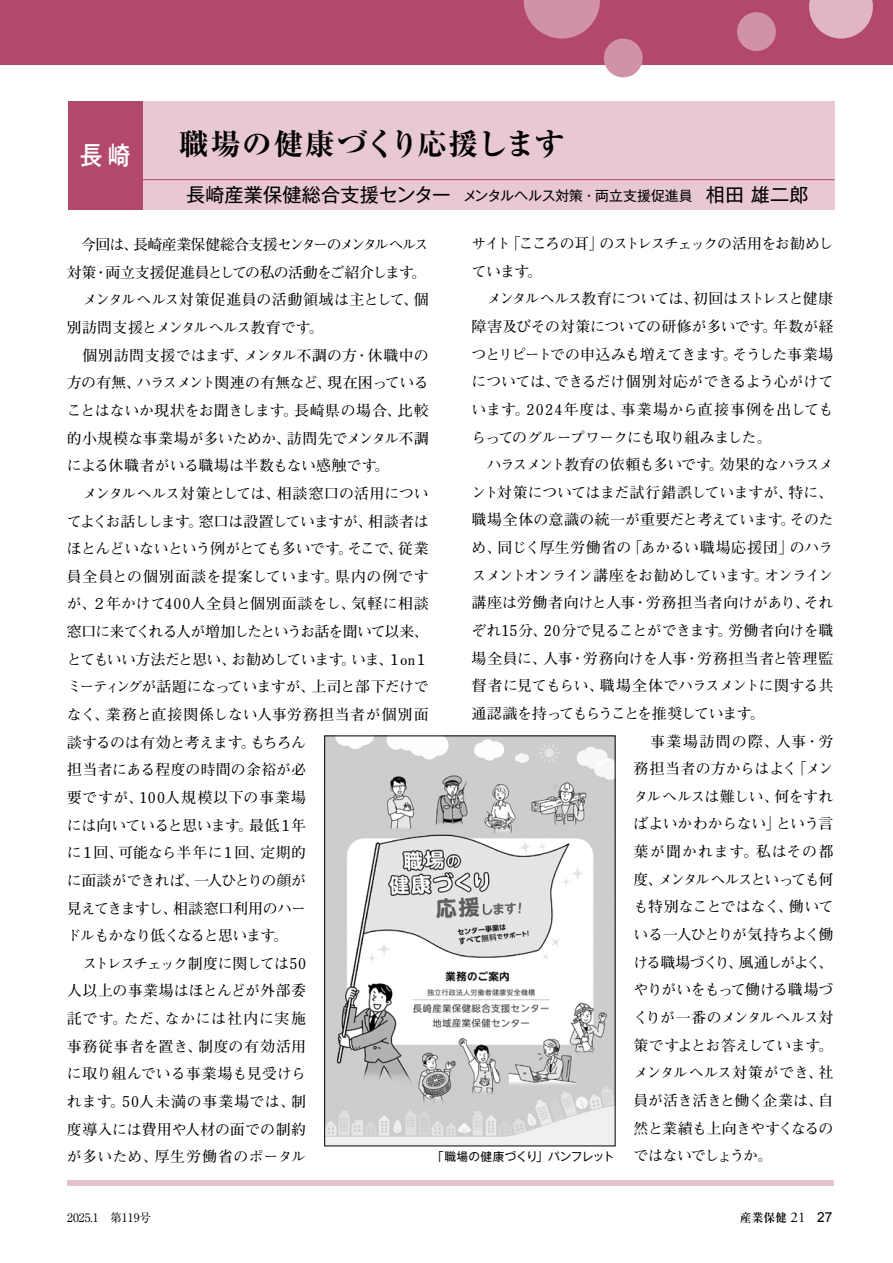
<style>
.page{position:relative;width:893px;height:1263px;background:#fff}
.page>*{position:absolute;margin:0;border:0;box-sizing:border-box;transform-origin:0 0}
.t1{font:700 expanded 29.7px "Ryumin Pro";letter-spacing:.02em;color:#000}
.t2{font:500 25.5px "Gothic MB101 Pro";color:#fff;scale:.89 1}
.t3{font:19.2px "Gothic MB101 Pro";letter-spacing:.01em;color:#000}
.t4{font:700 14.85px/27.6px "Futo Min A101 Pr 6";letter-spacing:-.015em;color:#000}
.t5{font:700 14.85px "Futo Min A101 Pr 6";letter-spacing:-.045em;color:#000}
.t6{font:700 14.85px "Futo Min A101 Pr 6";letter-spacing:-.06em;color:#000}
.t7{font:700 14.85px "Futo Min A101 Pr 6";letter-spacing:-.09em;color:#000}
.t8{font:700 14.85px "Futo Min A101 Pr 6";letter-spacing:-.04em;color:#000}
.t9{font:700 14.85px "Futo Min A101 Pr 6";letter-spacing:-.065em;color:#000}
.t10{font:700 14.85px "Futo Min A101 Pr 6";letter-spacing:.035em;color:#000}
.t11{font:700 14.85px "Futo Min A101 Pr 6";letter-spacing:-.07em;color:#000}
.t12{font:700 14.85px "Futo Min A101 Pr 6";letter-spacing:.01em;color:#000}
.t13{font:700 14.85px "Futo Min A101 Pr 6";letter-spacing:.02em;color:#000}
.t14{font:700 14.85px "Futo Min A101 Pr 6";letter-spacing:-.035em;color:#000}
.t15{font:700 14.85px "Futo Min A101 Pr 6";letter-spacing:-.1em;color:#000}
.t16{font:700 14.85px "Futo Min A101 Pr 6";letter-spacing:-.105em;color:#000}
.t17{font:700 14.85px "Futo Min A101 Pr 6";letter-spacing:.005em;color:#000}
.t18{font:700 14.85px "Futo Min A101 Pr 6";letter-spacing:-.055em;color:#000}
.t19{font:700 14.85px "Futo Min A101 Pr 6";letter-spacing:-.05em;color:#000}
.t20{font:700 14.85px "Futo Min A101 Pr 6";letter-spacing:.1em;color:#000}
.t21{font:700 14.85px "Futo Min A101 Pr 6";letter-spacing:.075em;color:#000}
.t22{font:700 14.85px "Futo Min A101 Pr 6";letter-spacing:-.08em;color:#000}
.t23{font:11.7px "Gothic MB101 Pro";letter-spacing:-.02em;color:#000}
.t24{font:11.7px "Ryumin Pr 6 N";color:#000}
.t25{font:700 11.7px "Ryumin Pro";color:#000}
.s1{font-size:13.8px}
.s2{font-family:"Adobe Garamond Pro";font-weight:400;font-size:14.85px}
.s3{font-family:"Arial";font-weight:400;font-size:13.8px}
</style>
<div class="page">
<div style="left:0;top:0;width:893px;height:64px;background:#b2486b"></div>
<div style="left:67px;top:1180px;width:767px;height:6px;background:#e5c1cd"></div>
<svg style="left:809px;top:0;width:64px;height:39px"></svg>
<svg style="left:524px;top:0;width:76px;height:39px"></svg>
<div style="left:737px;top:12px;width:39px;height:39px;background:#d191a6;border-radius:50%"></div>
<div style="left:604px;top:39px;width:39px;height:38px;background:#d191a6;border-radius:50%"></div>
<div style="left:68px;top:101px;width:766px;height:109px;background:#e8c8d3"></div>
<div style="left:68px;top:101px;width:75px;height:109px;background:#b2486b"></div>
<hr style="left:134px;top:179px;width:700px;height:1px;background:#b2486b">
<img style="left:326px;top:738px;width:287px;height:406px">
<h2 class="t2" style="left:80px;top:135px;width:58px">長 崎</h2>
<h1 class="t1" style="left:179px;top:120px;width:387px">職場の健康づくり応援します</h1>
<p class="t3" style="left:186px;top:178px;width:624px">長崎産業保健総合支援センター <span class="s1">メンタルヘルス対策・両立支援促進員</span> 相田 雄二郎</p>
<p class="t4" style="left:67px;top:230px;width:363px">　今回は、長崎産業保健総合支援センターのメンタルヘルス対策・両立支援促進員としての私の活動をご紹介します。　メンタルヘルス対策促進員の活動領域は主として、個別訪問支援とメンタルヘルス教育です。<br>　個別訪問支援ではまず、メンタル不調の方・休職中の方の有無、ハラスメント関連の有無など、現在困っていることはないか現状をお聞きします。長崎県の場合、比較的小規模な事業場が多いためか、訪問先でメンタル不調による休職者がいる職場は半数もない感触です。<br>　メンタルヘルス対策としては、相談窓口の活用についてよくお話しします。窓口は設置していますが、相談者はほとんどいないという例がとても多いです。そこで、従業員全員との個別面談を提案しています。県内の例ですが、２年かけて400人全員と個別面談をし、気軽に相談窓口に来てくれる人が増加したというお話を聞いて以来、とてもいい方法だと思い、お勧めしています。いま、１on１ミーティングが話題になっていますが、上司と部下だけでなく、業務と直接関係しない人事労務担当者が個別面談するのは有効と考えます。もちろん<br>担当者にある程度の時間の余裕が必<br>要ですが、100人規模以下の事業場<br>には向いていると思います。最低１年<br>に１回、可能なら半年に１回、定期的<br>に面談ができれば、一人ひとりの顔が<br>見えてきますし、相談窓口利用のハー<br>ドルもかなり低くなると思います。<br>　ストレスチェック制度に関しては50<br>人以上の事業場はほとんどが外部委<br>託です。ただ、なかには社内に実施<br>事務従事者を置き、制度の有効活用<br>に取り組んでいる事業場も見受けら<br>れます。50人未満の事業場では、制<br>度導入には費用や人材の面での制約<br>が多いため、厚生労働省のポータル</p>
<p class="t7" style="left:472px;top:232px;width:363px">サイト「こころの耳」のストレスチェックの活用をお勧めし</p>
<p class="t4" style="left:472px;top:257px;width:72px">ています。</p>
<p class="t8" style="left:472px;top:287px;width:363px">　メンタルヘルス教育については、初回はストレスと健康</p>
<p class="t4" style="left:472px;top:312px;width:363px">障害及びその対策についての研修が多いです。年数が経</p>
<p class="t9" style="left:472px;top:342px;width:363px">つとリピートでの申込みも増えてきます。そうした事業場</p>
<p class="t4" style="left:472px;top:367px;width:363px">については、できるだけ個別対応ができるよう心がけて</p>
<p class="t10" style="left:472px;top:398px;width:363px">います。2024年度は、事業場から直接事例を出しても</p>
<p class="t5" style="left:472px;top:425px;width:301px">らってのグループワークにも取り組みました。</p>
<p class="t11" style="left:472px;top:453px;width:363px">　ハラスメント教育の依頼も多いです。効果的なハラスメ</p>
<p class="t4" style="left:472px;top:478px;width:363px">ント対策についてはまだ試行錯誤していますが、特に、</p>
<p class="t4" style="left:472px;top:505px;width:363px">職場全体の意識の統一が重要だと考えています。そのた</p>
<p class="t12" style="left:472px;top:536px;width:363px">め、同じく厚生労働省の「あかるい職場応援団」のハラ</p>
<p class="t6" style="left:472px;top:563px;width:363px">スメントオンライン講座をお勧めしています。オンライン</p>
<p class="t4" style="left:472px;top:588px;width:363px">講座は労働者向けと人事・労務担当者向けがあり、それ</p>
<p class="t4" style="left:472px;top:616px;width:363px">ぞれ15分、20分で見ることができます。労働者向けを職</p>
<p class="t13" style="left:472px;top:646px;width:363px">場全員に、人事・労務向けを人事・労務担当者と管理監</p>
<p class="t14" style="left:472px;top:674px;width:363px">督者に見てもらい、職場全体でハラスメントに関する共</p>
<p class="t6" style="left:472px;top:702px;width:295px">通認識を持ってもらうことを推奨しています。</p>
<p class="t20" style="left:634px;top:729px;width:201px">　事業場訪問の際、人事・労</p>
<p class="t17" style="left:634px;top:757px;width:201px">務担当者の方からはよく「メン</p>
<p class="t4" style="left:634px;top:782px;width:201px">タルヘルスは難しい、何をすれ</p>
<p class="t4" style="left:634px;top:809px;width:201px">ばよいかわからない」という言</p>
<p class="t21" style="left:634px;top:840px;width:201px">葉が聞かれます。私はその都</p>
<p class="t15" style="left:634px;top:867px;width:201px">度、メンタルヘルスといっても何</p>
<p class="t4" style="left:634px;top:892px;width:201px">も特別なことではなく、働いて</p>
<p class="t18" style="left:634px;top:923px;width:201px">いる一人ひとりが気持ちよく働</p>
<p class="t16" style="left:634px;top:950px;width:201px">ける職場づくり、風通しがよく、</p>
<p class="t4" style="left:634px;top:975px;width:201px">やりがいをもって働ける職場づ</p>
<p class="t19" style="left:634px;top:1006px;width:201px">くりが一番のメンタルヘルス対</p>
<p class="t5" style="left:634px;top:1033px;width:201px">策ですよとお答えしています。</p>
<p class="t4" style="left:634px;top:1058px;width:201px">メンタルヘルス対策ができ、社</p>
<p class="t4" style="left:634px;top:1086px;width:201px">員が活き活きと働く企業は、自</p>
<p class="t5" style="left:634px;top:1116px;width:201px">然と業績も上向きやすくなるの</p>
<p class="t23" style="left:432px;top:1146px;width:184px">「職場の健康づくり」パンフレット</p>
<p class="t22" style="left:634px;top:1144px;width:140px">ではないでしょうか。</p>
<p class="t24" style="left:67px;top:1208px;width:86px">2025.1　第119号</p>
<p class="t25" style="left:740px;top:1208px;width:94px">産業保健 <span class="s2">21</span> <span class="s3">27</span></p>
</div>
